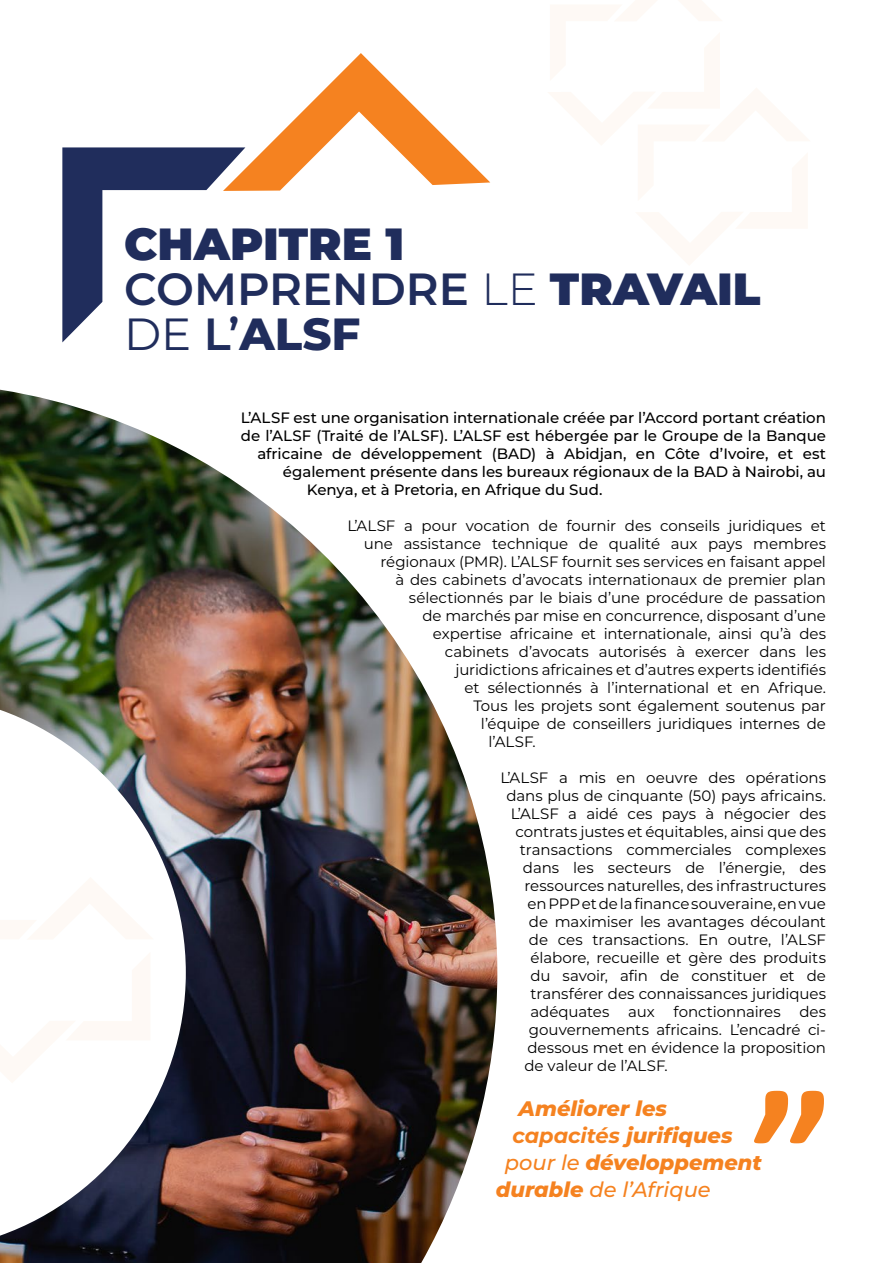
<style>
.page{position:relative;width:893px;height:1263px;background:#fff}
.page>*{position:absolute;margin:0;border:0;box-sizing:border-box;transform-origin:0 0}
.t1{font:700 187.5px "Calibri";color:#f58220}
.t2{font:900 45px "Montserrat";color:#202d5c}
.t3{font:600 45px "Montserrat";color:#202d5c}
.t4{font:800 45px "Montserrat";color:#202d5c}
.t5{font:italic 800 21px "Montserrat";color:#f58220}
.t6{font:italic 500 21px "Montserrat";color:#f58220}
.t7{font:15px "Montserrat";letter-spacing:-.005em;color:#000}
.t8{font:500 15px "Montserrat";color:#000}
.s1{font-weight:600}
.s2{font-weight:300}
.s3{font-weight:400}
.s4{font-weight:700}
.s5{font-weight:500}
.s6{font-weight:800}
</style>
<div class="page">
<svg style="left:62px;top:53px;width:428px;height:289px"></svg>
<img style="left:0;top:390px;width:497px;height:873px">
<h2 class="t2" style="left:124px;top:214px;width:167px">CHAPITRE</h2>
<h2 class="t2" style="left:385px;top:214px;width:20px">1</h2>
<h2 class="t3" style="left:124px;top:259px;width:36px">COMPR</h2>
<h2 class="t3" style="left:302px;top:259px;width:65px">ENDR</h2>
<h2 class="t2" style="left:439px;top:259px;width:146px"><span class="s1">E</span> <span class="s2">le</span> TRA</h2>
<h2 class="t2" style="left:647px;top:259px;width:62px">VAIL</h2>
<h2 class="t4" style="left:124px;top:304px;width:238px"><span class="s3">de</span> <span class="s1">L’</span>alsf</h2>
<p class="t8" style="left:241px;top:407px;width:587px">L’ALSF est une organisation internationale créée par l’Accord portant création</p>
<p class="t8" style="left:241px;top:425px;width:586px">de l’ALSF (Traité de l’ALSF). L’ALSF est hébergée par le Groupe de la Banque</p>
<p class="t8" style="left:257px;top:443px;width:570px">africaine de développement (BAD) à Abidjan, en Côte d’Ivoire, et est</p>
<p class="t8" style="left:283px;top:461px;width:544px">également présente dans les bureaux régionaux de la BAD à Nairobi, au</p>
<p class="t8" style="left:307px;top:479px;width:297px">Kenya, et à Pretoria, en Afrique du Sud.</p>
<p class="t7" style="left:347px;top:515px;width:480px">L’ALSF a pour vocation de fournir des conseils juridiques et</p>
<p class="t7" style="left:364px;top:533px;width:464px">une assistance technique de qualité aux pays membres</p>
<p class="t7" style="left:380px;top:551px;width:447px">régionaux (PMR). L’ALSF fournit ses services en faisant appel</p>
<p class="t7" style="left:395px;top:569px;width:432px">à des cabinets d’avocats internationaux de premier plan</p>
<p class="t7" style="left:409px;top:587px;width:419px">sélectionnés par le biais d’une procédure de passation</p>
<p class="t7" style="left:422px;top:605px;width:405px">de marchés par mise en concurrence, disposant d’une</p>
<p class="t7" style="left:433px;top:623px;width:395px">expertise africaine et internationale, ainsi qu’à des</p>
<p class="t7" style="left:445px;top:641px;width:383px">cabinets d’avocats autorisés à exercer dans les</p>
<p class="t7" style="left:455px;top:659px;width:372px">juridictions africaines et d’autres experts identifiés</p>
<p class="t7" style="left:464px;top:677px;width:363px">et sélectionnés à l’international et en Afrique.</p>
<p class="t7" style="left:473px;top:695px;width:354px">Tous les projets sont également soutenus par</p>
<p class="t7" style="left:481px;top:713px;width:347px">l’équipe de conseillers juridiques internes de</p>
<p class="t7" style="left:488px;top:731px;width:49px">l’ALSF.</p>
<p class="t7" style="left:500px;top:767px;width:327px">L’ALSF a mis en oeuvre des opérations</p>
<p class="t7" style="left:506px;top:785px;width:321px">dans plus de cinquante (50) pays africains.</p>
<p class="t7" style="left:511px;top:803px;width:317px">L’ALSF a aidé ces pays à négocier des</p>
<p class="t7" style="left:515px;top:821px;width:312px">contrats justes et équitables, ainsi que des</p>
<p class="t7" style="left:520px;top:839px;width:307px">transactions commerciales complexes</p>
<p class="t7" style="left:523px;top:857px;width:305px">dans les secteurs de l’énergie, des</p>
<p class="t7" style="left:524px;top:875px;width:303px">ressources naturelles, des infrastructures</p>
<p class="t7" style="left:527px;top:893px;width:300px">en PPP et de la finance souveraine, en vue</p>
<p class="t7" style="left:529px;top:911px;width:299px">de maximiser les avantages découlant</p>
<p class="t7" style="left:529px;top:929px;width:299px">de ces transactions. En outre, l’ALSF</p>
<p class="t7" style="left:530px;top:947px;width:297px">élabore, recueille et gère des produits</p>
<p class="t7" style="left:530px;top:965px;width:297px">du savoir, afin de constituer et de</p>
<p class="t7" style="left:530px;top:983px;width:297px">transférer des connaissances juridiques</p>
<p class="t7" style="left:530px;top:1001px;width:252px">adéquates aux fonctionnaires</p>
<p class="t7" style="left:799px;top:1001px;width:28px">des</p>
<p class="t7" style="left:529px;top:1019px;width:299px">gouvernements africains. L’encadré ci-</p>
<p class="t7" style="left:527px;top:1037px;width:300px">dessous met en évidence la proposition</p>
<p class="t7" style="left:524px;top:1055px;width:145px">de valeur de l’ALSF.</p>
<h3 class="t5" style="left:518px;top:1094px;width:150px">Améliorer les</h3>
<h3 class="t5" style="left:512px;top:1121px;width:222px"><span class="s4">capacités</span> jurifiques</h3>
<h3 class="t5" style="left:505px;top:1148px;width:258px"><span class="s5">pour le</span> développement</h3>
<h3 class="t6" style="left:496px;top:1175px;width:216px"><span class="s6">durable</span> de l’Afrique</h3>
<h1 class="t1" style="left:751px;top:1024px;width:83px">“</h1>
</div>
